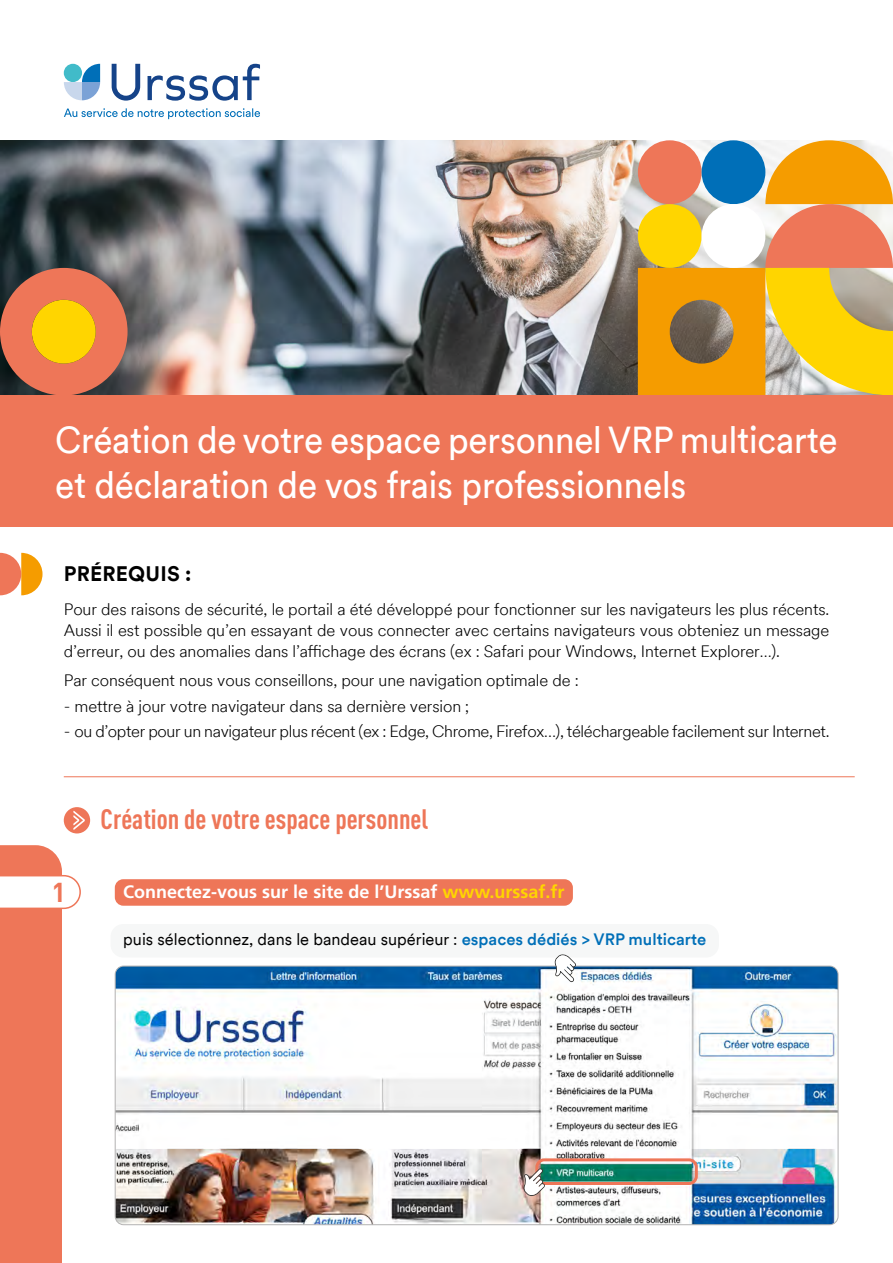
<style>
.page{position:relative;width:893px;height:1263px;background:#fff}
.page>*{position:absolute;margin:0;border:0;box-sizing:border-box;transform-origin:0 0}
.t1{font:37.5px/45px "Circular";letter-spacing:-.005em;color:#fff;scale:.93 1}
.TITRE_JAUNE{font:700 condensed 27.75px "DINOT";color:#ee7658}
.t2{font:700 27px "DINOT";color:#ee7658}
.t3{font:700 21px "Circular";letter-spacing:.01em;color:#000}
.etapes{font:700 18px "Frutiger LT Std";color:#fff}
.t4{font:300 16.5px/21px "Circular";letter-spacing:-.005em;color:#000;text-align:justify}
.etapes-2{font:16.5px "Circular";color:#000}
.s1{color:#ffd500}
.s2{font-weight:500;color:#006fb8}
</style>
<div class="page">
<svg style="left:64px;top:64px;width:36px;height:36px"></svg>
<svg style="left:112px;top:64px;width:148px;height:37px"></svg>
<svg style="left:64px;top:108px;width:196px;height:11px"></svg>
<img style="left:0;top:140px;width:638px;height:255px">
<svg style="left:0;top:553px;width:43px;height:42px"></svg>
<svg style="left:0;top:268px;width:128px;height:127px;background:#bd6752"></svg>
<div style="left:32px;top:300px;width:64px;height:64px;background:#ffd500;border-radius:50%"></div>
<svg style="left:638px;top:140px;width:255px;height:255px;background:#dcac51"></svg>
<div style="left:0;top:395px;width:893px;height:132px;background:#ee7658"></div>
<hr style="left:64px;top:776px;width:791px;height:1px;background:#ee7658">
<svg style="left:0;top:845px;width:81px;height:418px"></svg>
<div style="left:115px;top:879px;width:458px;height:27px;background:#ee7658;border-radius:9px"></div>
<div style="left:64px;top:807px;width:26px;height:26px;background:#ee7658;border-radius:50%"></div>
<svg style="left:73px;top:811px;width:12px;height:19px"></svg>
<img style="left:115px;top:966px;width:723px;height:259px">
<div style="left:115px;top:966px;width:723px;height:259px;border:1px solid #b3b2b2;border-radius:9px"></div>
<div style="left:535px;top:1158px;width:163px;height:27px;border:3px solid #ee7658;border-radius:7px"></div>
<div style="left:111px;top:924px;width:608px;height:33px;background:#f6f7f7;border-radius:13px"></div>
<svg style="left:555px;top:954px;width:21px;height:28px"></svg>
<svg style="left:524px;top:1168px;width:21px;height:28px"></svg>
<p class="t1" style="left:55px;top:416px;width:843px">Création de votre espace personnel VRP multicarte et déclaration de vos frais professionnels</p>
<p class="t3" style="left:64px;top:559px;width:129px">PRÉREQUIS :</p>
<p class="t4" style="left:64px;top:598px;width:767px">Pour des raisons de sécurité, le portail a été développé pour fonctionner sur les navigateurs les plus récents.<br>Aussi il est possible qu’en essayant de vous connecter avec certains navigateurs vous obteniez un message d’erreur, ou des anomalies dans l’affichage des écrans (ex : Safari pour Windows, Internet Explorer…).</p>
<p class="t4" style="left:64px;top:669px;width:516px">Par conséquent nous vous conseillons, pour une navigation optimale de :</p>
<p class="t4" style="left:64px;top:694px;width:407px">- mettre à jour votre navigateur dans sa dernière version ;</p>
<p class="t4" style="left:64px;top:720px;width:767px">- ou d’opter pour un navigateur plus récent (ex : Edge, Chrome, Firefox…), téléchargeable facilement sur Internet.</p>
<p class="TITRE_JAUNE" style="left:101px;top:802px;width:329px">Création de votre espace personnel</p>
<p class="t2" style="left:52px;top:875px;width:16px">1</p>
<p class="etapes" style="left:123px;top:882px;width:443px">Connectez-vous sur le site de l’Urssaf <span class="s1">www.urssaf.fr</span></p>
<p class="etapes-2" style="left:123px;top:928px;width:584px">puis sélectionnez, dans le bandeau supérieur : <span class="s2">espaces dédiés &gt; VRP multicarte</span></p>
</div>
